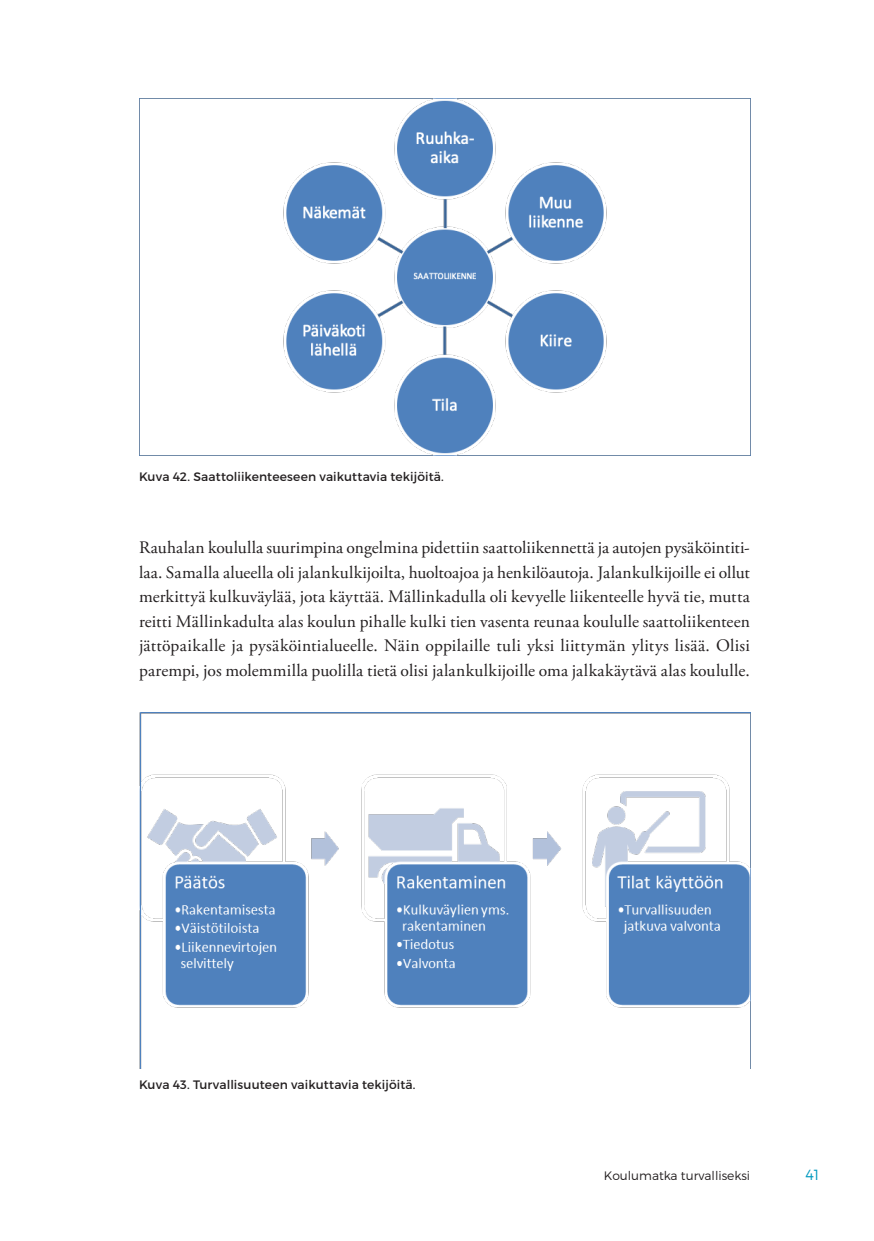
<style>
.page{position:relative;width:874px;height:1241px;background:#fff}
.page>*{position:absolute;margin:0;border:0;box-sizing:border-box;transform-origin:0 0}
.t1{font:17.5px/24.5px "Adobe Garamond Pro";letter-spacing:.015em;color:#231f20;text-align:justify}
.t2{font:300 14.7px "Montserrat";color:#0099bf}
.t3{font:12.25px "Montserrat";letter-spacing:.01em;color:#231f20}
.t4{font:300 12.25px "Montserrat";color:#231f20}
</style>
<div class="page">
<img style="left:139px;top:99px;width:468px;height:356px">
<img style="left:139px;top:712px;width:610px;height:355px">
<p class="t3" style="left:139px;top:469px;width:306px">Kuva 42. Saattoliikenteeseen vaikuttavia tekijöitä.</p>
<p class="t1" style="left:139px;top:536px;width:612px">Rauhalan koululla suurimpina ongelmina pidettiin saattoliikennettä ja autojen pysäköintiti&shy;laa. Samalla alueella oli jalankulkijoilta, huoltoajoa ja henkilöautoja. Jalankulkijoille ei ollut merkittyä kulkuväylää, jota käyttää. Mällinkadulla oli kevyelle liikenteelle hyvä tie, mutta reitti Mällinkadulta alas koulun pihalle kulki tien vasenta reunaa koululle saattoliikenteen jättöpaikalle ja pysäköintialueelle. Näin oppilaille tuli yksi liittymän ylitys lisää. Olisi parempi, jos molemmilla puolilla tietä olisi jalankulkijoille oma jalkakäytävä alas koululle.</p>
<p class="t3" style="left:139px;top:1076px;width:278px">Kuva 43. Turvallisuuteen vaikuttavia tekijöitä.</p>
<p class="t4" style="left:603px;top:1167px;width:148px">Koulumatka turvalliseksi</p>
<p class="t2" style="left:805px;top:1165px;width:15px">41</p>
</div>
